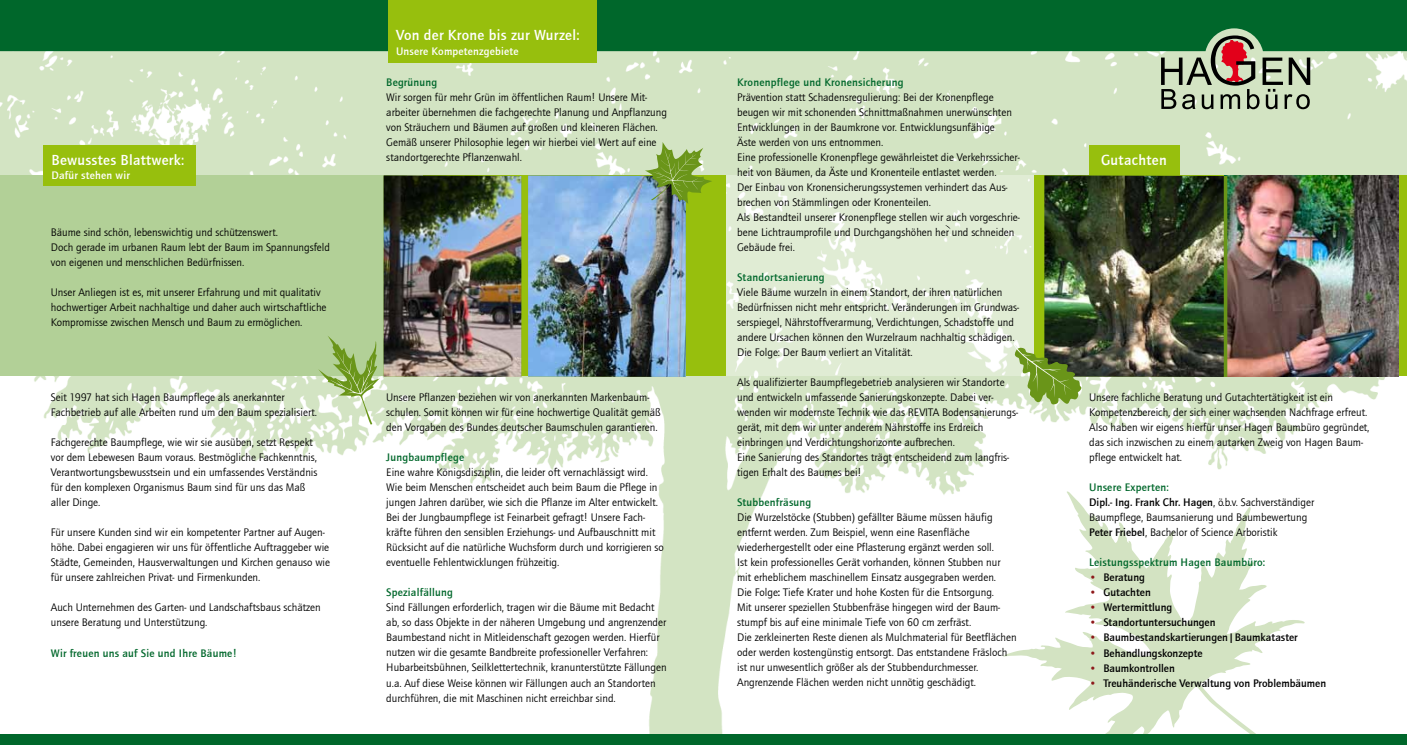
<style>
.page{position:relative;width:1407px;height:745px;background:#fff}
.page>*{position:absolute;margin:0;border:0;box-sizing:border-box;transform-origin:0 0}
.t1{font:700 15px "Quay Itc T";letter-spacing:.02em;color:#fff}
.t2{font:11.25px/15px "Quay Itc T Boo";color:#000}
.t3{font:700 11.25px/15px "Quay Itc T";color:#000}
.t4{font:700 11.25px "Quay Itc T";letter-spacing:.02em;color:#00672b}
.t5{font:700 11.25px "Quay Itc T";letter-spacing:.02em;color:#fff}
.s1{font-family:"Quay Itc T";font-weight:700}
.s2{color:#00672b}
.s3{font-family:"Quay Itc T Boo";font-weight:400}
.s4{color:#8d181a}
</style>
<div class="page">
<img style="left:0;top:51px;width:1407px;height:683px">
<svg style="left:1161px;top:51px;width:149px;height:58px;background:#9e9e89"></svg>
<div style="left:0;top:0;width:1407px;height:51px;background:#00672b"></div>
<svg style="left:1001px;top:490px;width:338px;height:244px"></svg>
<svg style="left:725px;top:175px;width:288px;height:201px;background:#e1edd5"></svg>
<div style="left:423px;top:175px;width:302px;height:201px;background:#97bf0d"></div>
<div style="left:1089px;top:145px;width:91px;height:53px;background:#97bf0d"></div>
<div style="left:1035px;top:175px;width:372px;height:201px;background:#97bf0d"></div>
<div style="left:0;top:175px;width:407px;height:201px;background:#b2d097"></div>
<div style="left:0;top:734px;width:1407px;height:10px;background:#00672b"></div>
<img style="left:1227px;top:175px;width:171px;height:201px">
<svg style="left:945px;top:225px;width:5px;height:4px"></svg>
<div style="left:388px;top:0;width:208px;height:62px;background:#97bf0d"></div>
<div style="left:43px;top:145px;width:153px;height:40px;background:#97bf0d"></div>
<img style="left:318px;top:175px;width:203px;height:249px">
<img style="left:528px;top:142px;width:184px;height:234px">
<img style="left:1013px;top:175px;width:214px;height:230px">
<h1 class="t1" style="left:52px;top:151px;width:134px">Bewusstes Blattwerk:</h1>
<p class="t5" style="left:52px;top:168px;width:80px">Dafür stehen wir</p>
<p class="t2" style="left:51px;top:225px;width:281px">Bäume sind schön, lebenswichtig und schützenswert.<br>Doch gerade im urbanen Raum lebt der Baum im Spannungsfeld von eigenen und menschlichen Bedürfnissen.</p>
<p class="t2" style="left:51px;top:285px;width:277px">Unser Anliegen ist es, mit unserer Erfahrung und mit qualitativ hochwertiger Arbeit nachhaltige und daher auch wirtschaftliche<br>Kompromisse zwischen Mensch und Baum zu ermöglichen.</p>
<p class="t2" style="left:51px;top:390px;width:268px">Seit 1997 hat sich Hagen Baumpflege als anerkannter<br>Fachbetrieb auf alle Arbeiten rund um den Baum spezialisiert.</p>
<p class="t2" style="left:51px;top:435px;width:268px">Fachgerechte Baumpflege, wie wir sie ausüben, setzt Respekt vor dem Lebewesen Baum voraus. Bestmögliche Fachkenntnis, Verantwortungsbewusstsein und ein umfassendes Verständnis für den komplexen Organismus Baum sind für uns das Maß aller Dinge.</p>
<p class="t2" style="left:51px;top:525px;width:281px">Für unsere Kunden sind wir ein kompetenter Partner auf Augen&shy;höhe. Dabei engagieren wir uns für öffentliche Auftraggeber wie Städte, Gemeinden, Hausverwaltungen und Kirchen genauso wie für unsere zahlreichen Privat- und Firmenkunden.</p>
<p class="t2" style="left:51px;top:600px;width:271px">Auch Unternehmen des Garten- und Landschaftsbaus schätzen unsere Beratung und Unterstützung.</p>
<p class="t4" style="left:51px;top:646px;width:187px">Wir freuen uns auf Sie und Ihre Bäume!</p>
<h1 class="t1" style="left:396px;top:27px;width:185px">Von der Krone bis zur Wurzel:</h1>
<p class="t5" style="left:396px;top:45px;width:124px">Unsere Kompetenzgebiete</p>
<p class="t4" style="left:386px;top:76px;width:53px">Begrünung</p>
<p class="t2" style="left:386px;top:90px;width:282px">Wir sorgen für mehr Grün im öffentlichen Raum! Unsere Mit&shy;arbeiter übernehmen die fachgerechte Planung und Anpflanzung von Sträuchern und Bäumen auf großen und kleineren Flächen.<br>Gemäß unserer Philosophie legen wir hierbei viel Wert auf eine standortgerechte Pflanzenwahl.</p>
<p class="t2" style="left:386px;top:390px;width:276px">Unsere Pflanzen beziehen wir von anerkannten Markenbaum&shy;schulen. Somit können wir für eine hochwertige Qualität gemäß den Vorgaben des Bundes deutscher Baumschulen garantieren.</p>
<p class="t4" style="left:386px;top:451px;width:79px">Jungbaumpflege</p>
<p class="t2" style="left:386px;top:465px;width:279px">Eine wahre Königsdisziplin, die leider oft vernachlässigt wird.<br>Wie beim Menschen entscheidet auch beim Baum die Pflege in jungen Jahren darüber, wie sich die Pflanze im Alter entwickelt.<br>Bei der Jungbaumpflege ist Feinarbeit gefragt! Unsere Fach&shy;kräfte führen den sensiblen Erziehungs- und Aufbauschnitt mit Rücksicht auf die natürliche Wuchsform durch und korrigieren so eventuelle Fehlentwicklungen frühzeitig.</p>
<p class="t4" style="left:386px;top:586px;width:68px">Spezialfällung</p>
<p class="t2" style="left:386px;top:600px;width:282px">Sind Fällungen erforderlich, tragen wir die Bäume mit Bedacht ab, so dass Objekte in der näheren Umgebung und angrenzender Baumbestand nicht in Mitleidenschaft gezogen werden. Hierfür nutzen wir die gesamte Bandbreite professioneller Verfahren:<br>Hubarbeitsbühnen, Seilklettertechnik, kranunterstützte Fällungen u.a. Auf diese Weise können wir Fällungen auch an Standorten durchführen, die mit Maschinen nicht erreichbar sind.</p>
<p class="t4" style="left:737px;top:76px;width:168px">Kronenpflege und Kronensicherung</p>
<p class="t2" style="left:737px;top:90px;width:284px">Prävention statt Schadensregulierung: Bei der Kronenpflege beugen wir mit schonenden Schnittmaßnahmen unerwünschten Entwicklungen in der Baumkrone vor. Entwicklungsunfähige<br>Äste werden von uns entnommen.<br>Eine professionelle Kronenpflege gewährleistet die Verkehrssicher&shy;heit von Bäumen, da Äste und Kronenteile entlastet werden.<br>Der Einbau von Kronensicherungssystemen verhindert das Aus&shy;brechen von Stämmlingen oder Kronenteilen.<br>Als Bestandteil unserer Kronenpflege stellen wir auch vorgeschrie&shy;bene Lichtraumprofile und Durchgangshöhen her und schneiden Gebäude frei.</p>
<p class="t4" style="left:737px;top:271px;width:89px">Standortsanierung</p>
<p class="t2" style="left:737px;top:285px;width:284px">Viele Bäume wurzeln in einem Standort, der ihren natürlichen Bedürfnissen nicht mehr entspricht. Veränderungen im Grundwas&shy;serspiegel, Nährstoffverarmung, Verdichtungen, Schadstoffe und andere Ursachen können den Wurzelraum nachhaltig schädigen.<br>Die Folge: Der Baum verliert an Vitalität.</p>
<p class="t2" style="left:737px;top:375px;width:282px">Als qualifizierter Baumpflegebetrieb analysieren wir Standorte und entwickeln umfassende Sanierungskonzepte. Dabei ver&shy;wenden wir modernste Technik wie das REVITA Bodensanierungs&shy;gerät, mit dem wir unter anderem Nährstoffe ins Erdreich einbringen und Verdichtungshorizonte aufbrechen.<br>Eine Sanierung des Standortes trägt entscheidend zum langfris&shy;tigen Erhalt des Baumes bei!</p>
<p class="t4" style="left:737px;top:496px;width:76px">Stubbenfräsung</p>
<p class="t2" style="left:737px;top:510px;width:281px">Die Wurzelstöcke (Stubben) gefällter Bäume müssen häufig entfernt werden. Zum Beispiel, wenn eine Rasenfläche wiederhergestellt oder eine Pflasterung ergänzt werden soll.<br>Ist kein professionelles Gerät vorhanden, können Stubben nur mit erheblichem maschinellem Einsatz ausgegraben werden.<br>Die Folge<span class="s1">:</span> Tiefe Krater und hohe Kosten für die Entsorgung.<br>Mit unserer speziellen Stubbenfräse hingegen wird der Baum&shy;stumpf bis auf eine minimale Tiefe von 60 cm zerfräst.<br>Die zerkleinerten Reste dienen als Mulchmaterial für Beetflächen oder werden kostengünstig entsorgt. Das entstandene Fräsloch ist nur unwesentlich größer als der Stubbendurchmesser.<br>Angrenzende Flächen werden nicht unnötig geschädigt.</p>
<h1 class="t1" style="left:1101px;top:151px;width:67px">Gutachten</h1>
<p class="t2" style="left:1089px;top:390px;width:282px">Unsere fachliche Beratung und Gutachtertätigkeit ist ein Kompetenzbereich, der sich einer wachsenden Nachfrage erfreut.<br>Also haben wir eigens hierfür unser Hagen Baumbüro gegründet, das sich inzwischen zu einem autarken Zweig von Hagen Baum&shy;pflege entwickelt hat.</p>
<p class="t3" style="left:1089px;top:480px;width:226px"><span class="s2">Unsere Experten:<br></span>Dipl.- Ing. Frank Chr. Hagen<span class="s3">, ö.b.v. Sachverständiger</span></p>
<p class="t2" style="left:1089px;top:510px;width:220px">Baumpflege, Baumsanierung und Baumbewertung<br><span class="s1">Peter Friebel</span>, Bachelor of Science Arboristik</p>
<p class="t4" style="left:1089px;top:556px;width:177px">Leistungsspektrum Hagen Baumbüro:</p>
<p class="t3" style="left:1089px;top:570px;width:57px"><span class="s4">•</span> Beratung</p>
<p class="t3" style="left:1089px;top:585px;width:63px"><span class="s4">•</span> Gutachten</p>
<p class="t3" style="left:1089px;top:600px;width:85px"><span class="s4">•</span> Wertermittlung</p>
<p class="t3" style="left:1089px;top:615px;width:128px"><span class="s4">•</span> Standortuntersuchungen</p>
<p class="t3" style="left:1089px;top:630px;width:210px"><span class="s4">•</span> Baumbestandskartierungen | Baumkataster</p>
<p class="t3" style="left:1089px;top:645px;width:115px"><span class="s4">•</span> Behandlungskonzepte</p>
<p class="t3" style="left:1089px;top:660px;width:87px"><span class="s4">•</span> Baumkontrollen</p>
<p class="t3" style="left:1089px;top:675px;width:238px"><span class="s4">•</span> Treuhänderische Verwaltung von Problembäumen</p>
</div>
